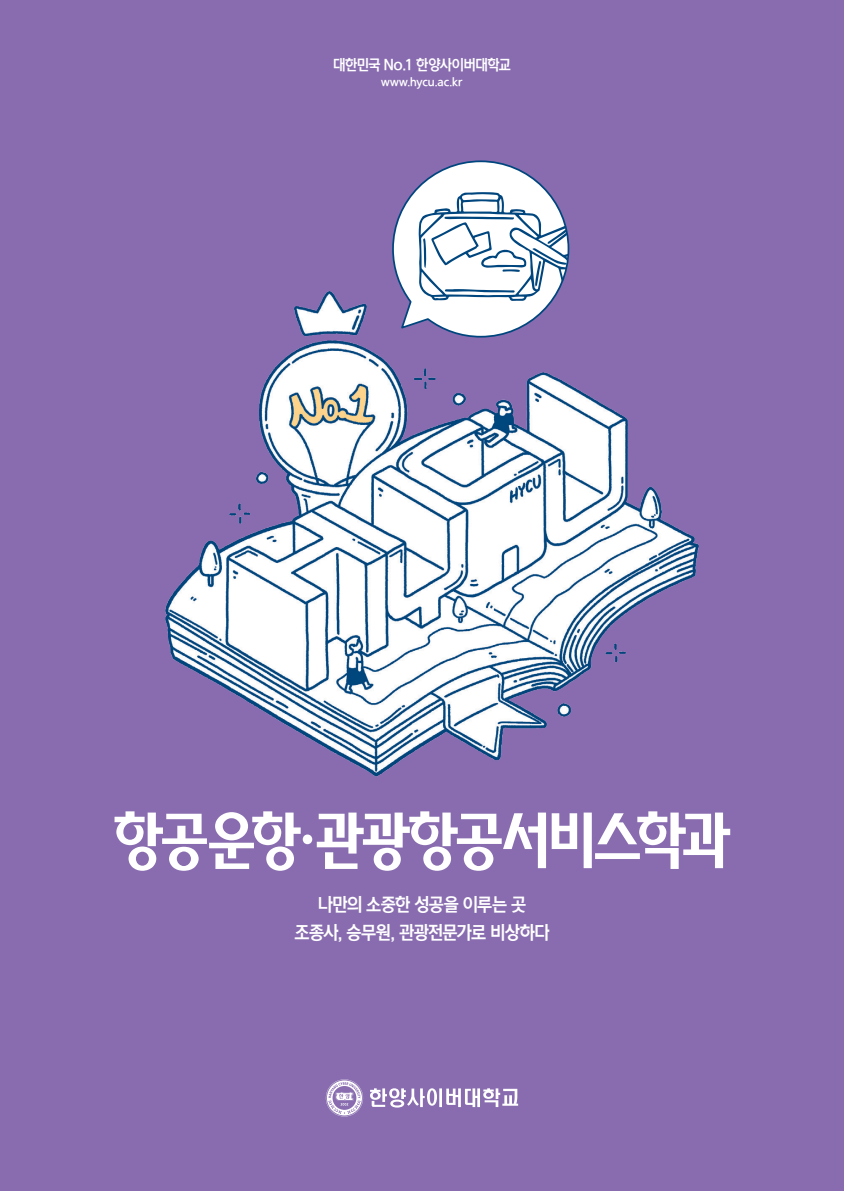
<style>
.page{position:relative;width:844px;height:1191px;background:#fff}
.page>*{position:absolute;margin:0;border:0;box-sizing:border-box;transform-origin:0 0}
.t1{font:61.25px "HYCU Paiknam B";letter-spacing:-.05em;color:#fff}
.t2{font:17.5px "HYCU Gothic B";letter-spacing:-.025em;color:#fff}
.t3{font:14px "HYCU Gothic B";letter-spacing:-.015em;color:#fff}
.t4{font:10.5px "HYCU Gothic B";letter-spacing:-.005em;color:#fff}
</style>
<div class="page">
<div style="left:0;top:0;width:843px;height:1191px;background:#886caf"></div>
<svg style="left:326px;top:1079px;width:37px;height:37px"></svg>
<svg style="left:370px;top:1088px;width:148px;height:19px"></svg>
<img style="left:165px;top:291px;width:534px;height:486px">
<svg style="left:391px;top:160px;width:179px;height:178px"></svg>
<p class="t3" style="left:333px;top:58px;width:179px">대한민국 No.1 한양사이버대학교</p>
<p class="t4" style="left:381px;top:76px;width:83px">www.hycu.ac.kr</p>
<p class="t1" style="left:114px;top:807px;width:617px">항공운항·관광항공서비스학과</p>
<p class="t2" style="left:318px;top:895px;width:210px">나만의 소중한 성공을 이루는 곳</p>
<p class="t2" style="left:294px;top:923px;width:256px">조종사, 승무원, 관광전문가로 비상하다</p>
</div>
